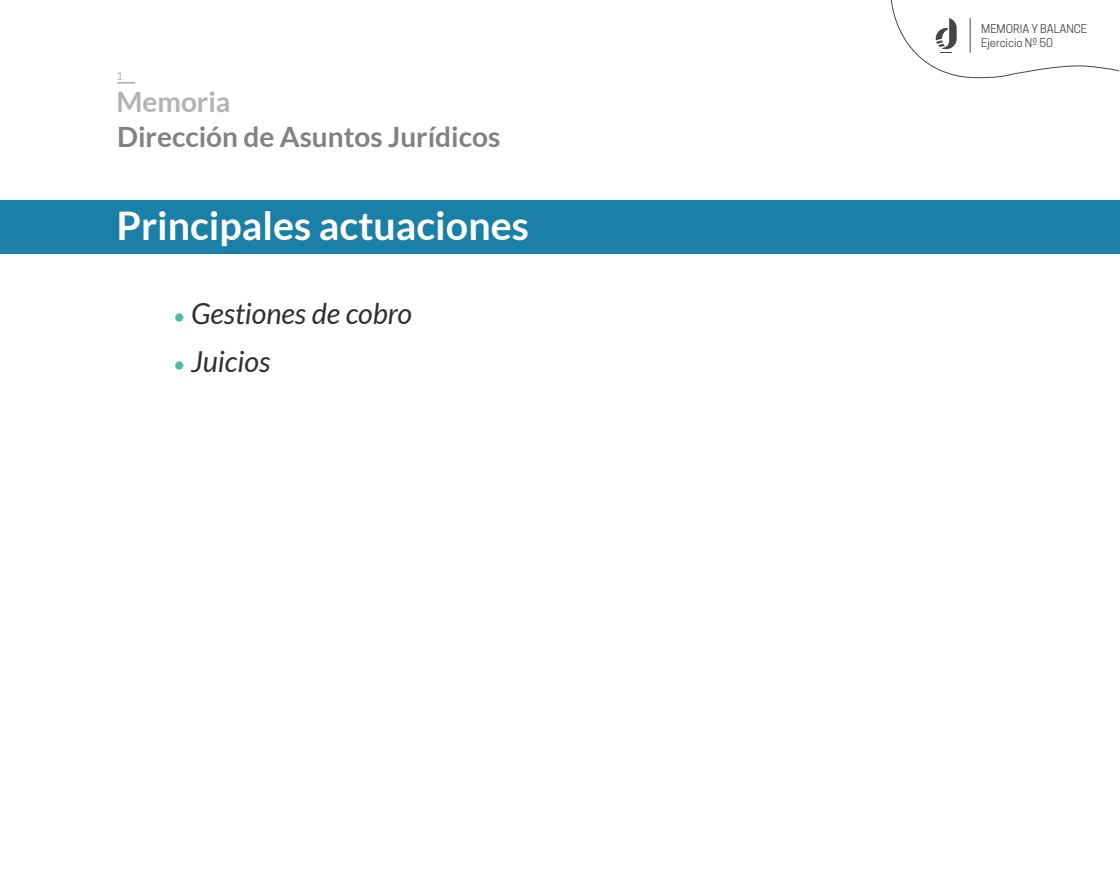
<style>
.page{position:relative;width:1120px;height:896px;background:#fff}
.page>*{position:absolute;margin:0;border:0;box-sizing:border-box;transform-origin:0 0}
.t1{font:700 39.38px "Lato";color:#fff}
.t2{font:italic 28.88px "Lato";color:#312f30}
.t3{font:700 28px "Lato";color:#808285}
.t4{font:700 28px "Lato";color:#b2b3b7}
.t5{font:11.38px/14px "Cooper Hewitt";color:#454849}
.t6{font:11.38px "Lato";color:#b2b3b7}
.s1{font-size:21.88px;color:#48bf9d}
</style>
<div class="page">
<div style="left:0;top:200px;width:1119px;height:53px;background:#1b80a8"></div>
<svg style="left:117px;top:82px;width:18px;height:2px"></svg>
<svg style="left:891px;top:0;width:229px;height:78px"></svg>
<p class="t6" style="left:116px;top:70px;width:8px">1</p>
<h3 class="t4" style="left:116px;top:86px;width:116px">Memoria</h3>
<h3 class="t3" style="left:117px;top:120px;width:385px">Dirección de Asuntos Jurídicos</h3>
<h1 class="t1" style="left:116px;top:203px;width:414px">Principales actuaciones</h1>
<h2 class="t2" style="left:173px;top:297px;width:241px"><span class="s1">•</span> Gestiones de cobro</h2>
<h2 class="t2" style="left:173px;top:345px;width:99px"><span class="s1">•</span> Juicios</h2>
<p class="t5" style="left:981px;top:21px;width:107px">MEMORIA Y BALANCE<br>Ejercicio Nº 50</p>
</div>
